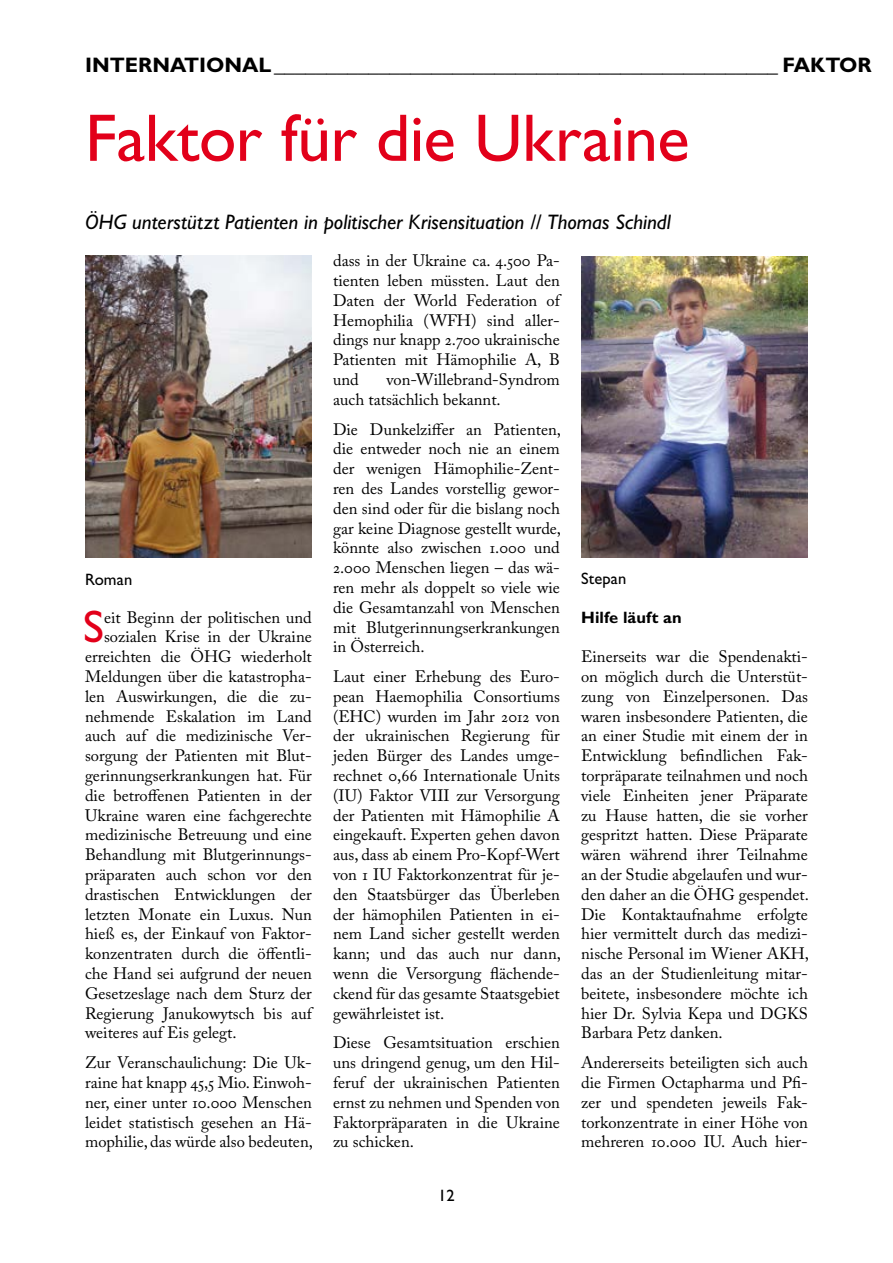
<style>
.page{position:relative;width:893px;height:1263px;background:#fff}
.page>*{position:absolute;margin:0;border:0;box-sizing:border-box;transform-origin:0 0}
.t1{font:67.5px "Gill Sans Std";letter-spacing:-.01em;color:#e2001a}
.t2{font:45.6px "Gill Sans Std";color:#e2001a}
.t3{font:21px "Gill Sans Std";color:#000}
.t4{font:italic 21px "Gill Sans Std";color:#000}
.t5{font:16.5px/19.8px "Adobe Caslon Pro";color:#000;text-align:justify}
.t6{font:16.5px "Gill Sans Std";letter-spacing:.005em;color:#000}
.t7{font:700 16.5px "Gill Sans Std";letter-spacing:.01em;color:#000}
.s1{font-weight:700}
</style>
<div class="page">
<img style="left:85px;top:256px;width:226px;height:301px">
<img style="left:581px;top:256px;width:226px;height:302px">
<p class="t3" style="left:85px;top:53px;width:788px"><span class="s1">INTERNATIONAL</span>________________________________________________ <span class="s1">FAKTOR</span></p>
<h1 class="t1" style="left:85px;top:99px;width:606px">Faktor für die Ukraine</h1>
<p class="t4" style="left:85px;top:209px;width:587px">ÖHG unterstützt Patienten in politischer Krisensituation // Thomas Schindl</p>
<p class="t5" style="left:333px;top:251px;width:228px">dass in der Ukraine ca. 4.500 Pa&shy;tienten leben müssten. Laut den Daten der World Federation of Hemophilia (WFH) sind aller&shy;dings nur knapp 2.700 ukrainische Patienten mit Hämophilie A, B und</p>
<p class="t5" style="left:333px;top:369px;width:228px;text-indent:53px">von-Willebrand-Syndrom auch tatsächlich bekannt.</p>
<p class="t5" style="left:333px;top:419px;width:229px">Die Dunkelziffer an Patienten, die entweder noch nie an einem der wenigen Hämophilie-Zent&shy;ren des Landes vorstellig gewor&shy;den sind oder für die bislang noch gar keine Diagnose gestellt wurde, könnte also zwischen 1.000 und 2.000 Menschen liegen – das wä&shy;ren mehr als doppelt so viele wie die Gesamtanzahl von Menschen mit Blutgerinnungserkrankungen in Österreich.</p>
<p class="t5" style="left:333px;top:666px;width:229px">Laut einer Erhebung des Euro&shy;pean Haemophilia Consortiums (EHC) wurden im Jahr 2012 von der ukrainischen Regierung für jeden Bürger des Landes umge&shy;rechnet 0,66 Internationale Units (IU) Faktor VIII zur Versorgung der Patienten mit Hämophilie A eingekauft. Experten gehen davon aus, dass ab einem Pro-Kopf-Wert von 1 IU Faktorkonzentrat für je&shy;den Staatsbürger das Überleben der hämophilen Patienten in ei&shy;nem Land sicher gestellt werden kann; und das auch nur dann, wenn die Versorgung flächende&shy;ckend für das gesamte Staatsgebiet gewährleistet ist.</p>
<p class="t5" style="left:333px;top:1033px;width:228px">Diese Gesamtsituation erschien uns dringend genug, um den Hil&shy;feruf der ukrainischen Patienten ernst zu nehmen und Spenden von Faktorpräparaten in die Ukraine zu schicken.</p>
<p class="t6" style="left:85px;top:570px;width:49px">Roman</p>
<p class="t6" style="left:581px;top:569px;width:47px">Stepan</p>
<h2 class="t2" style="left:83px;top:601px;width:22px">S</h2>
<p class="t5" style="left:104px;top:607px;width:209px">eit Beginn der politischen und</p>
<p class="t7" style="left:581px;top:607px;width:102px">Hilfe läuft an</p>
<p class="t5" style="left:581px;top:647px;width:229px">Einerseits war die Spendenakti&shy;on möglich durch die Unterstüt&shy;zung von Einzelpersonen. Das waren insbesondere Patienten, die an einer Studie mit einem der in Entwicklung befindlichen Fak&shy;torpräparate teilnahmen und noch viele Einheiten jener Präparate zu Hause hatten, die sie vorher gespritzt hatten. Diese Präparate wären während ihrer Teilnahme an der Studie abgelaufen und wur&shy;den daher an die ÖHG gespendet.<br>Die Kontaktaufnahme erfolgte hier vermittelt durch das medizi&shy;nische Personal im Wiener AKH, das an der Studienleitung mitar&shy;beitete, insbesondere möchte ich hier Dr. Sylvia Kepa und DGKS Barbara Petz danken.</p>
<p class="t5" style="left:581px;top:1052px;width:228px">Andererseits beteiligten sich auch die Firmen Octapharma und Pfi&shy;zer und spendeten jeweils Fak&shy;torkonzentrate in einer Höhe von mehreren 10.000 IU. Auch hier-</p>
<p class="t5" style="left:104px;top:627px;width:209px">sozialen Krise in der Ukraine</p>
<p class="t5" style="left:85px;top:647px;width:228px">erreichten die ÖHG wiederholt</p>
<p class="t5" style="left:85px;top:666px;width:228px">Meldungen über die katastropha-</p>
<p class="t5" style="left:85px;top:686px;width:228px">len Auswirkungen, die die zu-</p>
<p class="t5" style="left:85px;top:706px;width:228px">nehmende Eskalation im Land</p>
<p class="t5" style="left:85px;top:726px;width:228px">auch auf die medizinische Ver-</p>
<p class="t5" style="left:85px;top:746px;width:228px">sorgung der Patienten mit Blut-</p>
<p class="t5" style="left:85px;top:765px;width:228px">gerinnungserkrankungen hat. Für</p>
<p class="t5" style="left:85px;top:785px;width:228px">die betroffenen Patienten in der</p>
<p class="t5" style="left:85px;top:805px;width:228px">Ukraine waren eine fachgerechte</p>
<p class="t5" style="left:85px;top:825px;width:228px">medizinische Betreuung und eine</p>
<p class="t5" style="left:85px;top:845px;width:228px">Behandlung mit Blutgerinnungs-</p>
<p class="t5" style="left:85px;top:864px;width:228px">präparaten auch schon vor den</p>
<p class="t5" style="left:85px;top:884px;width:228px">drastischen Entwicklungen der</p>
<p class="t5" style="left:85px;top:904px;width:228px">letzten Monate ein Luxus. Nun</p>
<p class="t5" style="left:85px;top:924px;width:228px">hieß es, der Einkauf von Faktor-</p>
<p class="t5" style="left:85px;top:944px;width:228px">konzentraten durch die öffentli-</p>
<p class="t5" style="left:85px;top:963px;width:228px">che Hand sei aufgrund der neuen</p>
<p class="t5" style="left:85px;top:983px;width:228px">Gesetzeslage nach dem Sturz der</p>
<p class="t5" style="left:85px;top:1003px;width:228px">Regierung Janukowytsch bis auf</p>
<p class="t5" style="left:85px;top:1023px;width:153px">weiteres auf Eis gelegt.</p>
<p class="t5" style="left:85px;top:1052px;width:229px">Zur Veranschaulichung: Die Uk&shy;raine hat knapp 45,5 Mio. Einwoh&shy;ner, einer unter 10.000 Menschen leidet statistisch gesehen an Hä&shy;mophilie, das würde also bedeuten,</p>
<p class="t6" style="left:438px;top:1186px;width:18px">12</p>
</div>
